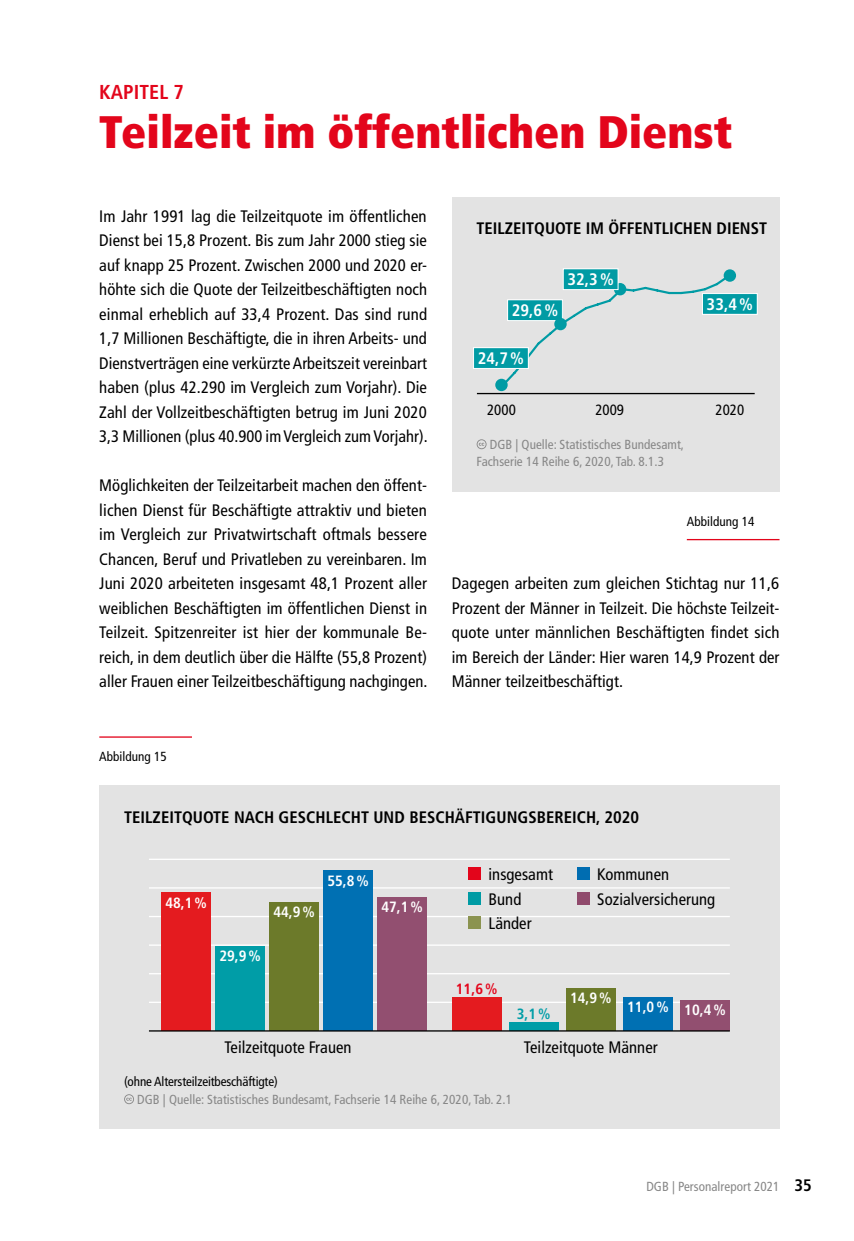
<style>
.page{position:relative;width:854px;height:1241px;background:#fff}
.page>*{position:absolute;margin:0;border:0;box-sizing:border-box;transform-origin:0 0}
.t1{font:900 condensed 45.5px "Frutiger LT Std";color:#e3051b}
.t2{font:700 condensed 20.12px "Frutiger LT Std";letter-spacing:.005em;color:#e3051b}
.t3{font:condensed 16.62px/24.5px "Frutiger LT Std";letter-spacing:.005em;color:#000;text-align:justify}
.t4{font:700 condensed 16.62px "Frutiger LT Std";letter-spacing:.005em;color:#000}
.t5{font:700 condensed 16.62px "Frutiger LT Std";letter-spacing:.005em;color:#fff}
.t6{font:700 condensed 14.88px "Frutiger LT Std";letter-spacing:.005em;color:#fff}
.t7{font:condensed 14.88px "Frutiger LT Std";letter-spacing:.005em;color:#000}
.t8{font:700 condensed 14.88px "Frutiger LT Std";color:#e3051b}
.t9{font:700 condensed 14.88px "Frutiger LT Std";color:#009da7}
.t10{font:condensed 13.12px/17.5px "Frutiger LT Std";letter-spacing:.005em;color:#878787}
.t11{font:condensed 13.12px "Frutiger LT Std";letter-spacing:-.01em;color:#000}
.s1{font-weight:700;font-size:16.62px;color:#000}
</style>
<div class="page">
<div style="left:99px;top:785px;width:680px;height:343px;background:#e3e3e3"></div>
<svg style="left:124px;top:1094px;width:10px;height:9px"></svg>
<hr style="left:149px;top:858px;width:580px;height:1px;background:#fff">
<hr style="left:149px;top:887px;width:580px;height:1px;background:#fff">
<hr style="left:149px;top:915px;width:580px;height:2px;background:#fff">
<hr style="left:149px;top:944px;width:580px;height:1px;background:#fff">
<hr style="left:149px;top:1001px;width:580px;height:1px;background:#fff">
<hr style="left:149px;top:972px;width:580px;height:2px;background:#fff">
<div style="left:161px;top:892px;width:50px;height:138px;background:#e41b1f"></div>
<div style="left:215px;top:945px;width:50px;height:85px;background:#009da7"></div>
<div style="left:269px;top:902px;width:50px;height:128px;background:#6c7a2a"></div>
<div style="left:323px;top:870px;width:50px;height:160px;background:#0070b3"></div>
<div style="left:377px;top:897px;width:50px;height:133px;background:#924f70"></div>
<div style="left:451px;top:997px;width:50px;height:33px;background:#e41b1f"></div>
<div style="left:508px;top:1022px;width:50px;height:8px;background:#009da7"></div>
<div style="left:566px;top:988px;width:49px;height:42px;background:#6c7a2a"></div>
<div style="left:623px;top:997px;width:49px;height:33px;background:#0070b3"></div>
<div style="left:680px;top:999px;width:49px;height:31px;background:#924f70"></div>
<div style="left:468px;top:867px;width:13px;height:13px;background:#e3051b"></div>
<div style="left:468px;top:892px;width:13px;height:12px;background:#009ba4"></div>
<div style="left:468px;top:916px;width:13px;height:13px;background:#8b9350"></div>
<div style="left:577px;top:867px;width:12px;height:13px;background:#006db1"></div>
<div style="left:577px;top:892px;width:12px;height:12px;background:#904a6c"></div>
<hr style="left:149px;top:1030px;width:580px;height:1px;background:#000">
<div style="left:451px;top:197px;width:328px;height:294px;background:#e3e3e3"></div>
<svg style="left:476px;top:439px;width:10px;height:10px"></svg>
<hr style="left:476px;top:393px;width:278px;height:1px;background:#000">
<div style="left:723px;top:269px;width:12px;height:13px;background:#009ba4;border-radius:50%"></div>
<svg style="left:495px;top:378px;width:12px;height:13px"></svg>
<svg style="left:499px;top:272px;width:233px;height:116px"></svg>
<div style="left:563px;top:269px;width:55px;height:20px;background:#009ba4"></div>
<div style="left:562px;top:268px;width:56px;height:22px;border:1px solid #fff"></div>
<div style="left:473px;top:347px;width:55px;height:21px;background:#009ba4"></div>
<div style="left:473px;top:347px;width:55px;height:22px;border:1px solid #fff"></div>
<div style="left:507px;top:300px;width:55px;height:20px;background:#009ba4"></div>
<div style="left:507px;top:299px;width:55px;height:22px;border:1px solid #fff"></div>
<div style="left:702px;top:293px;width:55px;height:21px;background:#009ba4"></div>
<div style="left:701px;top:293px;width:56px;height:22px;border:1px solid #fff"></div>
<div style="left:554px;top:318px;width:12px;height:12px;background:#009ba4;border-radius:50%"></div>
<hr style="left:686px;top:539px;width:93px;height:1px;background:#e3051b">
<hr style="left:99px;top:736px;width:93px;height:1px;background:#e3051b">
<p class="t2" style="left:99px;top:80px;width:86px">KAPITEL 7</p>
<h1 class="t1" style="left:99px;top:104px;width:634px">Teilzeit im öffentlichen Dienst</h1>
<p class="t3" style="left:99px;top:204px;width:330px">Im Jahr 1991 lag die Teilzeitquote im öffentlichen Dienst bei 15,8 Prozent. Bis zum Jahr 2000 stieg sie auf knapp 25 Prozent. Zwischen 2000 und 2020 er&shy;höhte sich die Quote der Teilzeitbeschäftigten noch einmal erheblich auf 33,4 Prozent. Das sind rund 1,7 Millionen Beschäftigte, die in ihren Arbeits- und Dienstverträgen eine verkürzte Arbeitszeit vereinbart haben (plus 42.290 im Vergleich zum Vorjahr). Die Zahl der Vollzeitbeschäftigten betrug im Juni 2020<br>3,3 Millionen (plus 40.900 im Vergleich zum Vorjahr).</p>
<p class="t3" style="left:99px;top:473px;width:330px">Möglichkeiten der Teilzeitarbeit machen den öffent&shy;lichen Dienst für Beschäftigte attraktiv und bieten im Vergleich zur Privatwirtschaft oftmals bessere Chancen, Beruf und Privatleben zu vereinbaren. Im Juni 2020 arbeiteten insgesamt 48,1 Prozent aller weiblichen Beschäftigten im öffentlichen Dienst in Teilzeit. Spitzenreiter ist hier der kommunale Be&shy;reich, in dem deutlich über die Hälfte (55,8 Prozent) aller Frauen einer Teilzeitbeschäftigung nachgingen.</p>
<p class="t11" style="left:99px;top:748px;width:69px">Abbildung 15</p>
<p class="t4" style="left:476px;top:219px;width:292px">TEILZEITQUOTE IM ÖFFENTLICHEN DIENST</p>
<p class="t5" style="left:567px;top:270px;width:48px">32,3%</p>
<p class="t5" style="left:511px;top:301px;width:48px">29,6%</p>
<p class="t5" style="left:706px;top:294px;width:48px">33,4%</p>
<p class="t5" style="left:477px;top:348px;width:48px">24,7%</p>
<p class="t7" style="left:487px;top:400px;width:30px">2000</p>
<p class="t7" style="left:595px;top:400px;width:30px">2009</p>
<p class="t7" style="left:715px;top:400px;width:30px">2020</p>
<p class="t10" style="left:476px;top:435px;width:209px;text-indent:13px">DGB | Quelle: Statistisches Bundesamt,<br>Fachserie 14 Reihe 6, 2020, Tab. 8.1.3</p>
<p class="t11" style="left:686px;top:513px;width:69px">Abbildung 14</p>
<p class="t3" style="left:451px;top:571px;width:329px">Dagegen arbeiten zum gleichen Stichtag nur 11,6<br>Prozent der Männer in Teilzeit. Die höchste Teilzeit&shy;quote unter männlichen Beschäftigten findet sich im Bereich der Länder: Hier waren 14,9 Prozent der Männer teilzeitbeschäftigt.</p>
<p class="t4" style="left:124px;top:807px;width:516px">TEILZEITQUOTE NACH GESCHLECHT UND BESCHÄFTIGUNGSBEREICH, 2020</p>
<p class="t3" style="left:488px;top:862px;width:66px;text-align:left">insgesamt<br>Bund<br>Länder</p>
<p class="t3" style="left:597px;top:862px;width:73px">Kommunen</p>
<p class="t6" style="left:327px;top:871px;width:43px">55,8%</p>
<p class="t6" style="left:165px;top:893px;width:43px">48,1%</p>
<p class="t3" style="left:597px;top:886px;width:119px">Sozialversicherung</p>
<p class="t6" style="left:381px;top:898px;width:43px">47,1%</p>
<p class="t6" style="left:273px;top:903px;width:43px">44,9%</p>
<p class="t6" style="left:219px;top:946px;width:43px">29,9%</p>
<p class="t8" style="left:455px;top:979px;width:43px">11,6%</p>
<p class="t9" style="left:516px;top:1004px;width:35px">3,1%</p>
<p class="t6" style="left:570px;top:988px;width:43px">14,9%</p>
<p class="t6" style="left:627px;top:998px;width:43px">11,0%</p>
<p class="t3" style="left:224px;top:1035px;width:128px">Teilzeitquote Frauen</p>
<p class="t3" style="left:524px;top:1035px;width:135px">Teilzeitquote Männer</p>
<p class="t11" style="left:124px;top:1073px;width:155px">(ohne Altersteilzeitbeschäftigte)</p>
<p class="t10" style="left:137px;top:1090px;width:376px">DGB | Quelle: Statistisches Bundesamt, Fachserie 14 Reihe 6, 2020, Tab. 2.1</p>
<p class="t6" style="left:684px;top:1000px;width:43px">10,4%</p>
<p class="t10" style="left:646px;top:1177px;width:167px">DGB | Personalreport 2021 <span class="s1">35</span></p>
</div>
